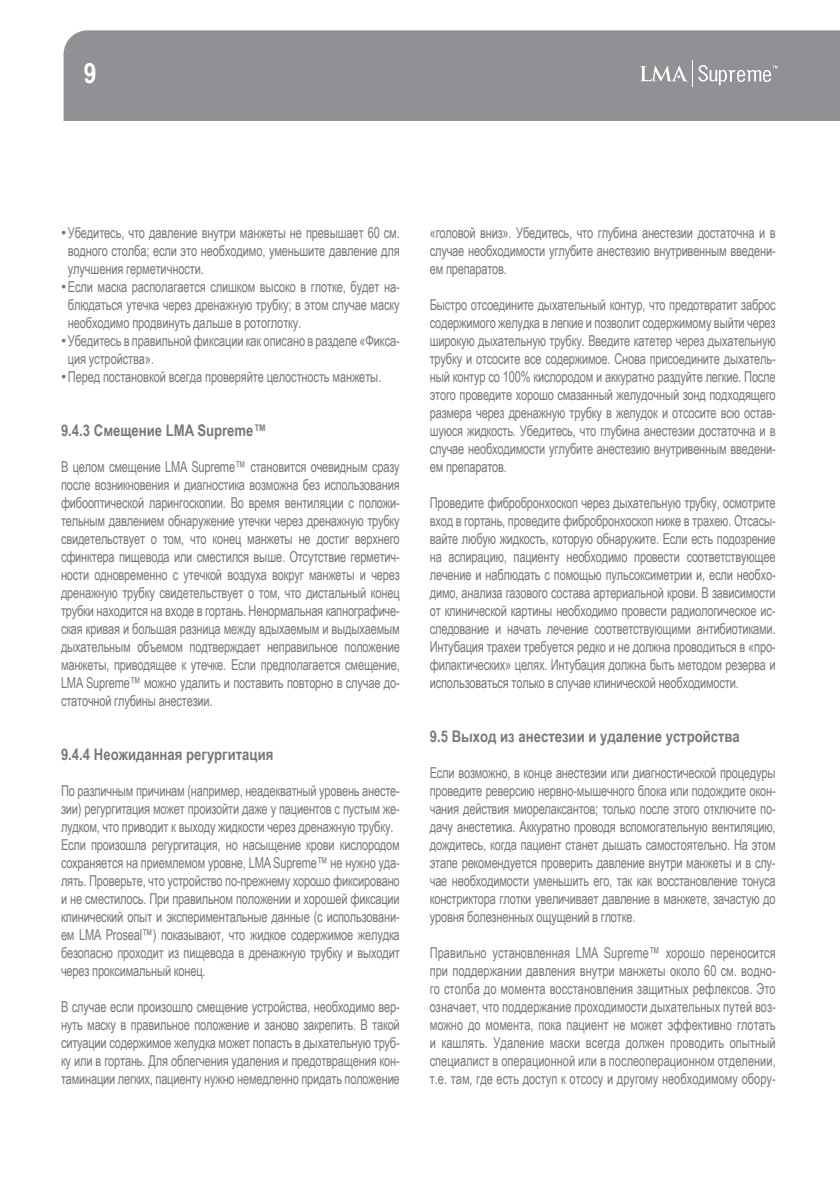
<style>
.page{position:relative;width:840px;height:1191px;background:#fff}
.page>*{position:absolute;margin:0;border:0;box-sizing:border-box;transform-origin:0 0}
.t1{font:700 28px "Arial Narrow";color:#fff}
.t2{font:700 16px "Arial Narrow";color:#77787b}
.t3{font:15px/18px "Arial Narrow";letter-spacing:-.015em;color:#77787b;text-align:justify;scale:.9 1}
.s1{font-family:"Arial"}
</style>
<div class="page">
<div style="left:63px;top:30px;width:776px;height:91px;background:#919195"></div>
<svg style="left:639px;top:60px;width:138px;height:27px;background:#a2a2a6"></svg>
<h1 class="t1" style="left:84px;top:52px;width:14px">9</h1>
<p class="t3" style="left:68px;top:223px;width:370px;text-indent:-7px"><span class="s1">•</span>Убедитесь, что давление внутри манжеты не превышает 60 см. водного столба; если это необходимо, уменьшите давление для улучшения герметичности.</p>
<p class="t3" style="left:68px;top:277px;width:370px;text-indent:-7px"><span class="s1">•</span>Если маска располагается слишком высоко в глотке, будет на&shy;блюдаться утечка через дренажную трубку; в этом случае маску необходимо продвинуть дальше в ротоглотку.</p>
<p class="t3" style="left:68px;top:331px;width:370px;text-indent:-7px"><span class="s1">•</span>Убедитесь в правильной фиксации как описано в разделе «Фикса&shy;ция устройства».</p>
<p class="t3" style="left:61px;top:367px;width:357px"><span class="s1">•</span>Перед постановкой всегда проверяйте целостность манжеты.</p>
<p class="t2" style="left:61px;top:418px;width:207px">9.4.3 Смещение LMA Supreme™</p>
<p class="t3" style="left:61px;top:457px;width:378px">В целом смещение LMA Supreme™ становится очевидным сразу после возникновения и диагностика возможна без использования фибооптической ларингоскопии. Во время вентиляции с положи&shy;тельным давлением обнаружение утечки через дренажную трубку свидетельствует о том, что конец манжеты не достиг верхнего сфинктера пищевода или сместился выше. Отсутствие герметич&shy;ности одновременно с утечкой воздуха вокруг манжеты и через дренажную трубку свидетельствует о том, что дистальный конец трубки находится на входе в гортань. Ненормальная капнографиче&shy;ская кривая и большая разница между вдыхаемым и выдыхаемым дыхательным объемом подтверждает неправильное положение манжеты, приводящее к утечке. Если предполагается смещение, LMA Supreme™ можно удалить и поставить повторно в случае до&shy;статочной глубины анестезии.</p>
<p class="t2" style="left:61px;top:742px;width:214px">9.4.4 Неожиданная регургитация</p>
<p class="t3" style="left:61px;top:781px;width:378px;text-align:left">По различным причинам (например, неадекватный уровень анесте&shy;зии) регургитация может произойти даже у пациентов с пустым же&shy;лудком, что приводит к выходу жидкости через дренажную трубку.<br>Если произошла регургитация, но насыщение крови кислородом сохраняется на приемлемом уровне, LMA Supreme™ не нужно уда&shy;лять. Проверьте, что устройство по-прежнему хорошо фиксировано и не сместилось. При правильном положении и хорошей фиксации клинический опыт и экспериментальные данные (с использовани&shy;ем LMA Proseal™) показывают, что жидкое содержимое желудка безопасно проходит из пищевода в дренажную трубку и выходит через проксимальный конец.</p>
<p class="t3" style="left:61px;top:997px;width:378px">В случае если произошло смещение устройства, необходимо вер&shy;нуть маску в правильное положение и заново закрепить. В такой ситуации содержимое желудка может попасть в дыхательную труб&shy;ку или в гортань. Для облегчения удаления и предотвращения кон&shy;таминации легких, пациенту нужно немедленно придать положение</p>
<p class="t3" style="left:429px;top:223px;width:385px">«головой вниз». Убедитесь, что глубина анестезии достаточна и в случае необходимости углубите анестезию внутривенным введени&shy;ем препаратов.</p>
<p class="t3" style="left:429px;top:295px;width:386px">Быстро отсоедините дыхательный контур, что предотвратит заброс содержимого желудка в легкие и позволит содержимому выйти через широкую дыхательную трубку. Введите катетер через дыхательную трубку и отсосите все содержимое. Снова присоедините дыхатель&shy;ный контур со 100% кислородом и аккуратно раздуйте легкие. После этого проведите хорошо смазанный желудочный зонд подходящего размера через дренажную трубку в желудок и отсосите всю остав&shy;шуюся жидкость. Убедитесь, что глубина анестезии достаточна и в случае необходимости углубите анестезию внутривенным введени&shy;ем препаратов.</p>
<p class="t3" style="left:429px;top:493px;width:385px">Проведите фибробронхоскоп через дыхательную трубку, осмотрите вход в гортань, проведите фибробронхоскоп ниже в трахею. Отсасы&shy;вайте любую жидкость, которую обнаружите. Если есть подозрение на аспирацию, пациенту необходимо провести соответствующее лечение и наблюдать с помощью пульсоксиметрии и, если необхо&shy;димо, анализа газового состава артериальной крови. В зависимости от клинической картины необходимо провести радиологическое ис&shy;следование и начать лечение соответствующими антибиотиками.<br>Интубация трахеи требуется редко и не должна проводиться в «про&shy;филактических» целях. Интубация должна быть методом резерва и использоваться только в случае клинической необходимости.</p>
<p class="t2" style="left:429px;top:724px;width:311px">9.5 Выход из анестезии и удаление устройства</p>
<p class="t3" style="left:429px;top:763px;width:385px">Если возможно, в конце анестезии или диагностической процедуры проведите реверсию нервно-мышечного блока или подождите окон&shy;чания действия миорелаксантов; только после этого отключите по&shy;дачу анестетика. Аккуратно проводя вспомогательную вентиляцию, дождитесь, когда пациент станет дышать самостоятельно. На этом этапе рекомендуется проверить давление внутри манжеты и в слу&shy;чае необходимости уменьшить его, так как восстановление тонуса констриктора глотки увеличивает давление в манжете, зачастую до уровня болезненных ощущений в глотке.</p>
<p class="t3" style="left:429px;top:943px;width:386px">Правильно установленная LMA Supreme™ хорошо переносится при поддержании давления внутри манжеты около 60 см. водно&shy;го столба до момента восстановления защитных рефлексов. Это означает, что поддержание проходимости дыхательных путей воз&shy;можно до момента, пока пациент не может эффективно глотать и кашлять. Удаление маски всегда должен проводить опытный специалист в операционной или в послеоперационном отделении, т.е. там, где есть доступ к отсосу и другому необходимому обору-</p>
</div>
